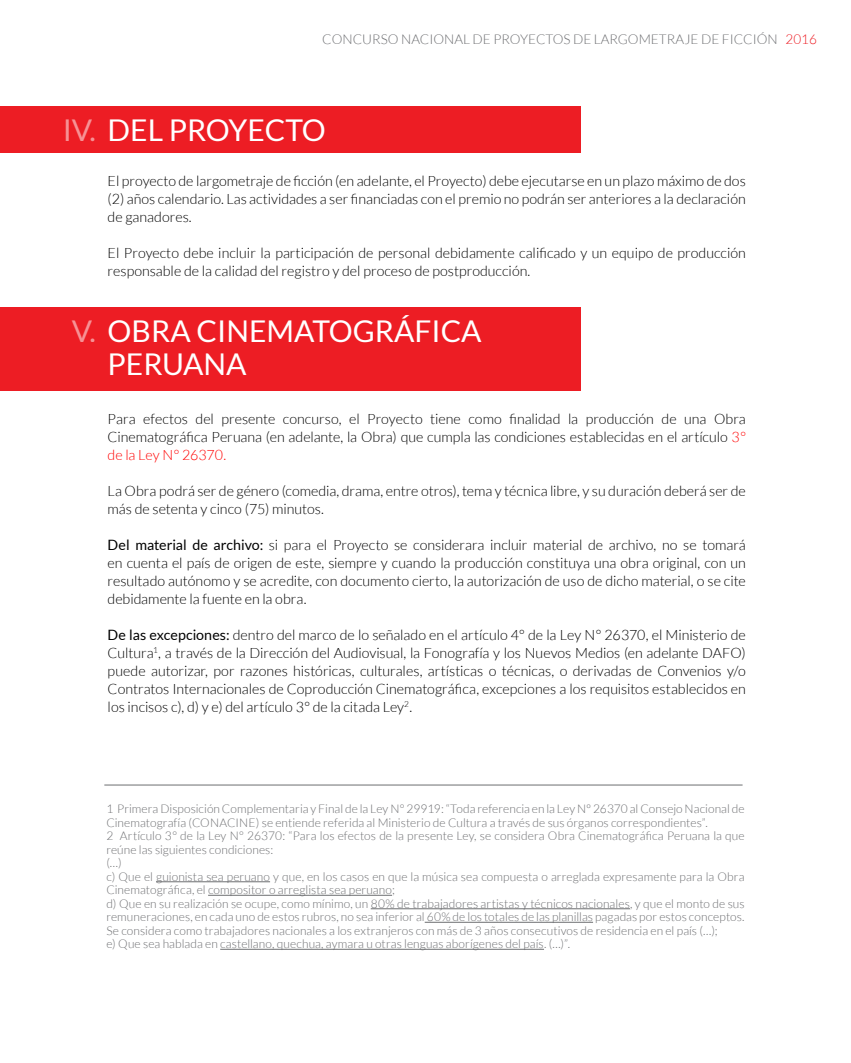
<style>
.page{position:relative;width:851px;height:1063px;background:#fff}
.page>*{position:absolute;margin:0;border:0;box-sizing:border-box;transform-origin:0 0}
.t1{font:30px/33px "Lato";color:#fff}
.t2{font:300 14.25px/18px "Lato";color:#000;text-align:justify}
.t3{font:300 13.5px "Lato";color:#6d6e71}
.t4{font:300 12px/13.5px "Lato";letter-spacing:.005em;color:#6d6e71}
.s1{color:#ed1d24}
.s2{color:#f00}
.s3{font-weight:400}
</style>
<div class="page">
<hr style="left:156px;top:882px;width:114px;height:1px;background:#6d6e71">
<hr style="left:208px;top:895px;width:184px;height:1px;background:#6d6e71">
<hr style="left:370px;top:909px;width:260px;height:1px;background:#6d6e71">
<hr style="left:424px;top:922px;width:169px;height:1px;background:#6d6e71">
<hr style="left:220px;top:949px;width:324px;height:1px;background:#6d6e71">
<div style="left:0;top:106px;width:580px;height:47px;background:#ed1d24"></div>
<div style="left:0;top:307px;width:580px;height:84px;background:#ed1d24"></div>
<hr style="left:104px;top:785px;width:638px;height:1px;background:#6d6e71">
<p class="t3" style="left:322px;top:32px;width:496px">CONCURSO NACIONAL DE PROYECTOS DE LARGOMETRAJE DE FICCIÓN <span class="s1">2016</span></p>
<h1 class="t1" style="left:63px;top:113px;width:264px">IV. DEL PROYECTO</h1>
<p class="t2" style="left:108px;top:172px;width:639px">El proyecto de largometraje de ficción (en adelante, el Proyecto) debe ejecutarse en un plazo máximo de dos (2) años calendario. Las actividades a ser financiadas con el premio no podrán ser anteriores a la declaración de ganadores.</p>
<p class="t2" style="left:108px;top:244px;width:639px">El Proyecto debe incluir la participación de personal debidamente calificado y un equipo de producción responsable de la calidad del registro y del proceso de postproducción.</p>
<h1 class="t1" style="left:108px;top:314px;width:375px;text-indent:-36px">V. OBRA CINEMATOGRÁFICA<br>PERUANA</h1>
<p class="t2" style="left:108px;top:410px;width:639px">Para efectos del presente concurso, el Proyecto tiene como finalidad la producción de una Obra Cinematográfica Peruana (en adelante, la Obra) que cumpla las condiciones establecidas en el artículo <span class="s2">3° de la Ley N° 26370.</span></p>
<p class="t2" style="left:108px;top:482px;width:639px">La Obra podrá ser de género (comedia, drama, entre otros), tema y técnica libre, y su duración deberá ser de más de setenta y cinco (75) minutos.</p>
<p class="t2" style="left:108px;top:536px;width:639px"><span class="s3">Del material de archivo:</span> si para el Proyecto se considerara incluir material de archivo, no se tomará en cuenta el país de origen de este, siempre y cuando la producción constituya una obra original, con un resultado autónomo y se acredite, con documento cierto, la autorización de uso de dicho material, o se cite debidamente la fuente en la obra.</p>
<p class="t2" style="left:108px;top:626px;width:639px"><span class="s3">De las excepciones:</span> dentro del marco de lo señalado en el artículo 4° de la Ley N° 26370, el Ministerio de Cultura<sup>1</sup>, a través de la Dirección del Audiovisual, la Fonografía y los Nuevos Medios (en adelante DAFO) puede autorizar, por razones históricas, culturales, artísticas o técnicas, o derivadas de Convenios y/o Contratos Internacionales de Coproducción Cinematográfica, excepciones a los requisitos establecidos en los incisos c), d) y e) del artículo 3° de la citada Ley<sup>2</sup>.</p>
<p class="t4" style="left:106px;top:802px;width:639px">1 Primera Disposición Complementaria y Final de la Ley N° 29919: “Toda referencia en la Ley Nº 26370 al Consejo Nacional de Cinematografía (CONACINE) se entiende referida al Ministerio de Cultura a través de sus órganos correspondientes”.<br>2 Artículo 3° de la Ley N° 26370: “Para los efectos de la presente Ley, se considera Obra Cinematográfica Peruana la que reúne las siguientes condiciones:<br>(…)<br>c) Que el guionista sea peruano y que, en los casos en que la música sea compuesta o arreglada expresamente para la Obra Cinematográfica, el compositor o arreglista sea peruano;<br>d) Que en su realización se ocupe, como mínimo, un 80% de trabajadores artistas y técnicos nacionales, y que el monto de sus remuneraciones, en cada uno de estos rubros, no sea inferior al 60% de los totales de las planillas pagadas por estos conceptos.<br>Se considera como trabajadores nacionales a los extranjeros con más de 3 años consecutivos de residencia en el país (…);<br>e) Que sea hablada en castellano, quechua, aymara u otras lenguas aborígenes del país. (…)”.</p>
</div>
